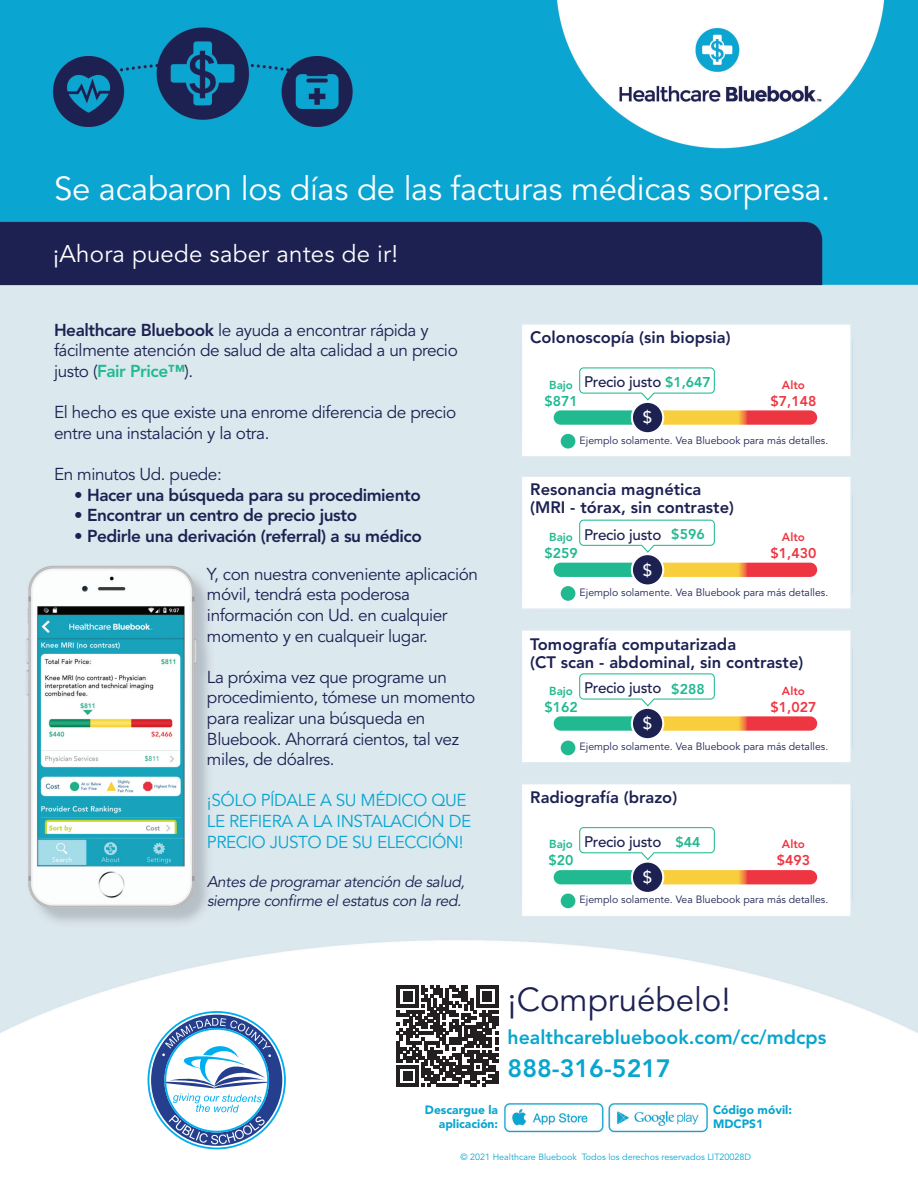
<style>
.page{position:relative;width:918px;height:1188px;background:#fff}
.page>*{position:absolute;margin:0;border:0;box-sizing:border-box;transform-origin:0 0}
.t1{font:33px "Avenir LT Std";letter-spacing:-.01em;color:#fff}
.t2{font:33px "Avenir LT Std";color:#1d2152}
.t3{font:800 24.9px "Avenir LT Std";color:#09a5cf}
.t4{font:24px "Avenir LT Std";letter-spacing:.01em;color:#fff}
.t5{font:800 19.5px "Avenir LT Std";color:#09a5cf}
.t6{font:17.1px/20.5px "Avenir LT Std";letter-spacing:-.025em;color:#1d2152}
.t7{font:800 17.1px "Avenir LT Std";letter-spacing:-.025em;color:#1d2152}
.t8{font:17.1px/20.5px "Avenir LT Std";letter-spacing:-.025em;color:#09a5cf}
.t9{font:500 16.8px "Avenir LT Std";color:#fff}
.t10{font:800 16.5px/18px "Avenir LT Std";color:#1d2152}
.t11{font:italic 15.6px/18.8px "Avenir LT Std";letter-spacing:-.025em;color:#1d2152}
.t12{font:500 15.15px "Avenir LT Std";letter-spacing:-.02em;color:#1d2152}
.t13{font:800 14.1px "Avenir LT Std";color:#21b990}
.t14{font:800 14.1px "Avenir LT Std";color:#ee3642}
.t15{font:900 12px/14.4px "Avenir LT Std";color:#09a5cf;text-align:right}
.t16{font:800 11.55px "Avenir LT Std";color:#21b990}
.t17{font:800 11.55px "Avenir LT Std";color:#ee3642}
.t18{font:10.5px "Avenir LT Std";color:#1c2252}
.t19{font:9px "Avenir LT Std";color:#09a5cf}
.s1{font-weight:800}
.s2{font-weight:800;color:#21b990}
.s3{font-weight:800;font-size:14.1px;color:#21b990}
</style>
<div class="page">
<img style="left:0;top:0;width:918px;height:1150px">
<svg style="left:520px;top:323px;width:332px;height:135px"></svg>
<svg style="left:554px;top:367px;width:263px;height:67px"></svg>
<svg style="left:520px;top:475px;width:332px;height:135px"></svg>
<svg style="left:554px;top:519px;width:263px;height:68px"></svg>
<svg style="left:520px;top:629px;width:332px;height:135px"></svg>
<svg style="left:554px;top:673px;width:263px;height:67px"></svg>
<svg style="left:520px;top:783px;width:332px;height:135px"></svg>
<svg style="left:554px;top:827px;width:263px;height:67px"></svg>
<div style="left:561px;top:434px;width:14px;height:15px;background:#21b990;border-radius:50%"></div>
<div style="left:561px;top:586px;width:14px;height:15px;background:#21b990;border-radius:50%"></div>
<div style="left:561px;top:741px;width:14px;height:14px;background:#21b990;border-radius:50%"></div>
<div style="left:561px;top:894px;width:14px;height:14px;background:#21b990;border-radius:50%"></div>
<svg style="left:397px;top:986px;width:101px;height:101px"></svg>
<svg style="left:148px;top:1011px;width:138px;height:138px"></svg>
<h1 class="t1" style="left:54px;top:170px;width:778px">Se acabaron los días de las facturas médicas sorpresa.</h1>
<h3 class="t4" style="left:53px;top:240px;width:347px">¡Ahora puede saber antes de ir!</h3>
<p class="t6" style="left:54px;top:320px;width:405px"><span class="s1">Healthcare Bluebook</span> le ayuda a encontrar rápida y fácilmente atención de salud de alta calidad a un precio justo (<span class="s2">Fair Price™</span>).</p>
<p class="t6" style="left:54px;top:403px;width:404px">El hecho es que existe una enrome diferencia de precio entre una instalación y la otra.</p>
<p class="t6" style="left:54px;top:464px;width:169px">En minutos Ud. puede:</p>
<p class="t7" style="left:74px;top:485px;width:348px">• Hacer una búsqueda para su procedimiento</p>
<p class="t7" style="left:74px;top:505px;width:284px">• Encontrar un centro de precio justo</p>
<p class="t7" style="left:74px;top:526px;width:349px">• Pedirle una derivación (referral) a su médico</p>
<p class="t6" style="left:207px;top:564px;width:273px">Y, con nuestra conveniente aplicación móvil, tendrá esta poderosa información con Ud. en cualquier momento y en cualqueir lugar.</p>
<p class="t6" style="left:207px;top:667px;width:270px">La próxima vez que programe un procedimiento, tómese un momento para realizar una búsqueda en<br>Bluebook. Ahorrará cientos, tal vez miles, de dóalres.</p>
<p class="t8" style="left:207px;top:791px;width:266px">¡SÓLO PÍDALE A SU MÉDICO QUE<br>LE REFIERA A LA INSTALACIÓN DE<br>PRECIO JUSTO DE SU ELECCIÓN!</p>
<p class="t11" style="left:207px;top:873px;width:259px">Antes de programar atención de salud, siempre confirme el estatus con la red.</p>
<p class="t10" style="left:530px;top:328px;width:202px">Colonoscopía (sin biopsia)</p>
<p class="t16" style="left:549px;top:378px;width:25px">Bajo</p>
<p class="t13" style="left:544px;top:392px;width:35px">$871</p>
<p class="t12" style="left:584px;top:373px;width:128px">Precio justo <span class="s3">$1,647</span></p>
<p class="t9" style="left:643px;top:408px;width:11px">$</p>
<p class="t17" style="left:782px;top:378px;width:24px">Alto</p>
<p class="t14" style="left:771px;top:392px;width:47px">$7,148</p>
<p class="t18" style="left:580px;top:434px;width:250px">Ejemplo solamente. Vea Bluebook para más detalles.</p>
<p class="t10" style="left:530px;top:480px;width:205px">Resonancia magnética (MRI - tórax, sin contraste)</p>
<p class="t16" style="left:549px;top:530px;width:25px">Bajo</p>
<p class="t13" style="left:544px;top:545px;width:35px">$259</p>
<p class="t12" style="left:584px;top:526px;width:79px">Precio justo</p>
<p class="t9" style="left:643px;top:560px;width:11px">$</p>
<p class="t13" style="left:671px;top:526px;width:35px">$596</p>
<p class="t17" style="left:782px;top:530px;width:24px">Alto</p>
<p class="t14" style="left:771px;top:545px;width:47px">$1,430</p>
<p class="t18" style="left:580px;top:586px;width:250px">Ejemplo solamente. Vea Bluebook para más detalles.</p>
<p class="t10" style="left:530px;top:635px;width:275px">Tomografía computarizada<br>(CT scan - abdominal, sin contraste)</p>
<p class="t16" style="left:549px;top:685px;width:25px">Bajo</p>
<p class="t13" style="left:544px;top:699px;width:35px">$162</p>
<p class="t12" style="left:584px;top:679px;width:79px">Precio justo</p>
<p class="t9" style="left:643px;top:714px;width:11px">$</p>
<p class="t13" style="left:671px;top:681px;width:35px">$288</p>
<p class="t17" style="left:782px;top:685px;width:24px">Alto</p>
<p class="t14" style="left:771px;top:699px;width:47px">$1,027</p>
<p class="t18" style="left:580px;top:741px;width:250px">Ejemplo solamente. Vea Bluebook para más detalles.</p>
<p class="t10" style="left:530px;top:788px;width:148px">Radiografía (brazo)</p>
<p class="t16" style="left:549px;top:838px;width:25px">Bajo</p>
<p class="t13" style="left:549px;top:852px;width:27px">$20</p>
<p class="t12" style="left:584px;top:833px;width:79px">Precio justo</p>
<p class="t9" style="left:643px;top:868px;width:11px">$</p>
<p class="t13" style="left:675px;top:834px;width:27px">$44</p>
<p class="t17" style="left:782px;top:838px;width:24px">Alto</p>
<p class="t14" style="left:777px;top:852px;width:35px">$493</p>
<p class="t18" style="left:580px;top:894px;width:250px">Ejemplo solamente. Vea Bluebook para más detalles.</p>
<h1 class="t2" style="left:508px;top:980px;width:225px">¡Compruébelo!</h1>
<p class="t5" style="left:508px;top:1026px;width:320px">healthcarebluebook.com/cc/mdcps</p>
<h2 class="t3" style="left:508px;top:1054px;width:165px">888-316-5217</h2>
<p class="t15" style="left:425px;top:1102px;width:75px">Descargue la aplicación:</p>
<p class="t15" style="left:713px;top:1102px;width:80px;text-align:left">Código móvil:<br>MDCPS1</p>
<p class="t19" style="left:461px;top:1152px;width:292px">© 2021 Healthcare Bluebook Todos los derechos reservados LIT20028D</p>
</div>
